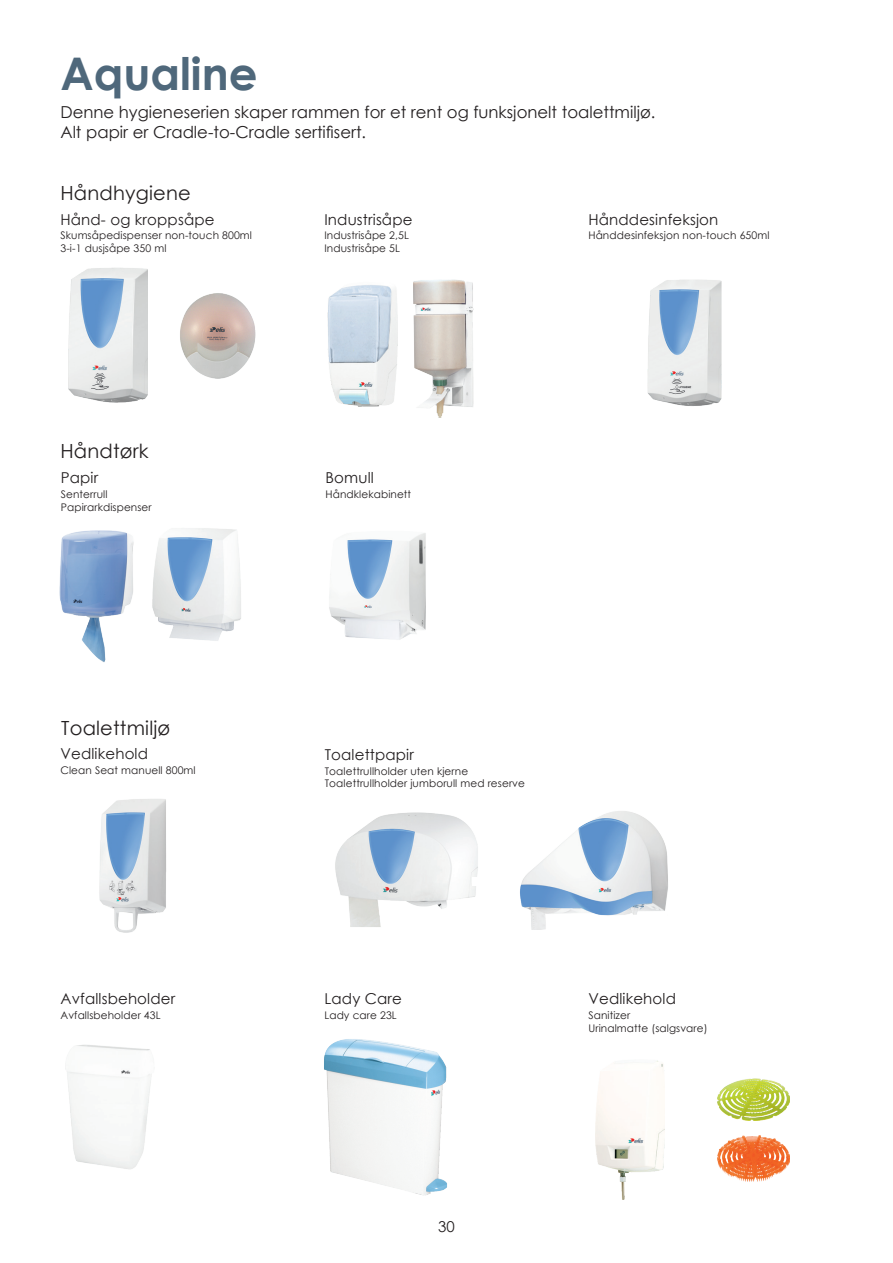
<style>
.page{position:relative;width:893px;height:1263px;background:#fff}
.page>*{position:absolute;margin:0;border:0;box-sizing:border-box;transform-origin:0 0}
._01_Titre{font:700 45px "Century Gothic";color:#4f687b}
.produkt_rubrik{font:19.5px "Century Gothic";letter-spacing:.01em;color:#231f20}
._01_Titre-2{font:16.5px/19.8px "Century Gothic";color:#231f20}
.produkt_rubrik-2{font:15px "Century Gothic";letter-spacing:.01em;color:#231f20}
.brodtext{font:10.5px "Century Gothic";letter-spacing:.01em;color:#231f20}
</style>
<div class="page">
<img style="left:520px;top:811px;width:148px;height:119px">
<img style="left:324px;top:1039px;width:123px;height:156px">
<img style="left:68px;top:268px;width:80px;height:135px">
<img style="left:99px;top:799px;width:67px;height:134px">
<img style="left:717px;top:1135px;width:72px;height:46px">
<img style="left:717px;top:1078px;width:72px;height:43px">
<img style="left:595px;top:1060px;width:69px;height:140px">
<img style="left:59px;top:530px;width:75px;height:132px">
<img style="left:65px;top:1045px;width:87px;height:124px">
<img style="left:152px;top:528px;width:89px;height:113px">
<img style="left:329px;top:533px;width:97px;height:107px">
<img style="left:647px;top:279px;width:75px;height:127px">
<img style="left:414px;top:279px;width:59px;height:138px">
<img style="left:328px;top:285px;width:70px;height:122px">
<img style="left:180px;top:293px;width:76px;height:86px">
<img style="left:335px;top:812px;width:143px;height:115px">
<div style="left:473px;top:877px;width:8px;height:8px;background:#fff"></div>
<p class="_01_Titre" style="left:60px;top:39px;width:199px">Aqualine</p>
<p class="_01_Titre-2" style="left:60px;top:102px;width:596px">Denne hygieneserien skaper rammen for et rent og funksjonelt toalettmiljø.<br>Alt papir er Cradle-to-Cradle sertifisert.</p>
<p class="produkt_rubrik" style="left:60px;top:179px;width:132px">Håndhygiene</p>
<p class="produkt_rubrik-2" style="left:60px;top:209px;width:156px">Hånd- og kroppsåpe</p>
<p class="brodtext" style="left:60px;top:228px;width:193px">Skumsåpedispenser non-touch 800ml</p>
<p class="brodtext" style="left:60px;top:241px;width:107px">3-i-1 dusjsåpe 350 ml</p>
<p class="produkt_rubrik-2" style="left:324px;top:209px;width:90px">Industrisåpe</p>
<p class="brodtext" style="left:324px;top:228px;width:86px">Industrisåpe 2,5L</p>
<p class="brodtext" style="left:324px;top:241px;width:77px">Industrisåpe 5L</p>
<p class="produkt_rubrik" style="left:60px;top:437px;width:90px">Håndtørk</p>
<p class="produkt_rubrik-2" style="left:61px;top:467px;width:39px">Papir</p>
<p class="brodtext" style="left:61px;top:487px;width:48px">Senterrull</p>
<p class="brodtext" style="left:61px;top:499px;width:92px">Papirarkdispenser</p>
<p class="produkt_rubrik-2" style="left:326px;top:467px;width:50px">Bomull</p>
<p class="brodtext" style="left:326px;top:487px;width:87px">Håndklekabinett</p>
<p class="produkt_rubrik-2" style="left:588px;top:209px;width:131px">Hånddesinfeksjon</p>
<p class="brodtext" style="left:588px;top:228px;width:183px">Hånddesinfeksjon non-touch 650ml</p>
<p class="produkt_rubrik" style="left:61px;top:714px;width:111px">Toalettmiljø</p>
<p class="produkt_rubrik-2" style="left:60px;top:743px;width:89px">Vedlikehold</p>
<p class="brodtext" style="left:60px;top:763px;width:137px">Clean Seat manuell 800ml</p>
<p class="produkt_rubrik-2" style="left:60px;top:988px;width:116px">Avfallsbeholder</p>
<p class="brodtext" style="left:60px;top:1008px;width:102px">Avfallsbeholder 43L</p>
<p class="produkt_rubrik-2" style="left:325px;top:744px;width:91px">Toalettpapir</p>
<p class="brodtext" style="left:325px;top:763px;width:145px">Toalettrullholder uten kjerne</p>
<p class="brodtext" style="left:325px;top:776px;width:202px">Toalettrullholder jumborull med reserve</p>
<p class="produkt_rubrik-2" style="left:324px;top:988px;width:79px">Lady Care</p>
<p class="brodtext" style="left:324px;top:1008px;width:74px">Lady care 23L</p>
<p class="produkt_rubrik-2" style="left:438px;top:1216px;width:18px">30</p>
<p class="produkt_rubrik-2" style="left:588px;top:988px;width:89px">Vedlikehold</p>
<p class="brodtext" style="left:588px;top:1008px;width:43px">Sanitizer</p>
<p class="brodtext" style="left:588px;top:1021px;width:121px">Urinalmatte (salgsvare)</p>
</div>
